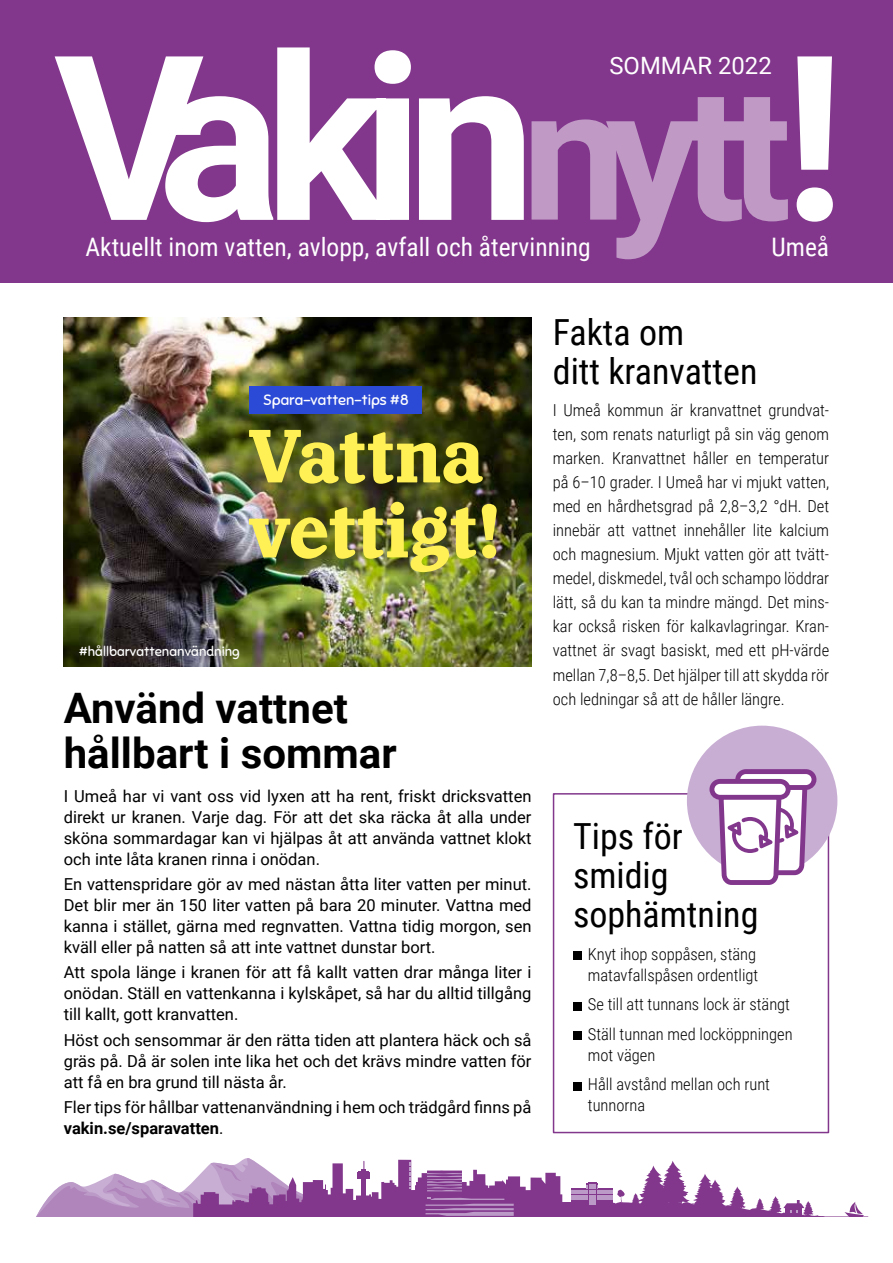
<style>
.page{position:relative;width:893px;height:1263px;background:#fff}
.page>*{position:absolute;margin:0;border:0;box-sizing:border-box;transform-origin:0 0}
.t1{font:700 75px/75px "Capitaine";letter-spacing:-.005em;color:#fff155}
.t2{font:700 42px/45px "Roboto";color:#000}
.t3{font:36px/39px "Roboto Condensed";color:#000}
.t4{font:25.5px "Roboto Condensed";color:#fff}
.t5{font:23.85px "Roboto";color:#fff}
.t6{font:16.5px/21px "Roboto";color:#000;text-align:justify}
.t7{font:300 16.5px/24px "Roboto Condensed";color:#000}
.t8{font:15px "Sniglet";color:#fff}
.t9{font:13.5px "Sniglet";color:#fff}
.s1{font-weight:700}
</style>
<div class="page">
<div style="left:553px;top:793px;width:276px;height:340px;background:#fff;border:2px solid #82368c"></div>
<div style="left:687px;top:726px;width:150px;height:150px;background:#c9aed4;border-radius:50%"></div>
<svg style="left:709px;top:769px;width:107px;height:116px"></svg>
<div style="left:0;top:0;width:893px;height:283px;background:#82368c"></div>
<svg style="left:55px;top:47px;width:778px;height:175px"></svg>
<div style="left:573px;top:951px;width:8px;height:9px;background:#000"></div>
<div style="left:573px;top:1002px;width:8px;height:8px;background:#000"></div>
<div style="left:573px;top:1031px;width:8px;height:9px;background:#000"></div>
<div style="left:573px;top:1082px;width:8px;height:8px;background:#000"></div>
<svg style="left:531px;top:97px;width:257px;height:162px"></svg>
<svg style="left:36px;top:1158px;width:789px;height:59px"></svg>
<svg style="left:844px;top:1202px;width:20px;height:15px"></svg>
<img style="left:64px;top:318px;width:467px;height:349px">
<div style="left:250px;top:386px;width:172px;height:27px;background:#2b4ad6"></div>
<h3 class="t5" style="left:609px;top:48px;width:164px">SOMMAR 2022</h3>
<h3 class="t4" style="left:86px;top:229px;width:507px">Aktuellt inom vatten, avlopp, avfall och återvinning</h3>
<h3 class="t4" style="left:771px;top:229px;width:59px">Umeå</h3>
<p class="t8" style="left:263px;top:391px;width:147px">Spara-vatten-tips #8</p>
<h1 class="t1" style="left:247px;top:420px;width:255px">Vattna vettigt!</h1>
<p class="t9" style="left:79px;top:643px;width:163px">#hållbarvattenanvändning</p>
<h2 class="t2" style="left:64px;top:684px;width:334px">Använd vattnet hållbart i sommar</h2>
<p class="t6" style="left:64px;top:785px;width:469px">I Umeå har vi vant oss vid lyxen att ha rent, friskt dricksvatten direkt ur kranen. Varje dag. För att det ska räcka åt alla under sköna sommardagar kan vi hjälpas åt att använda vattnet klokt och inte låta kranen rinna i onödan.</p>
<p class="t6" style="left:64px;top:873px;width:469px">En vattenspridare gör av med nästan åtta liter vatten per minut.<br>Det blir mer än 150 liter vatten på bara 20 minuter. Vattna med kanna i stället, gärna med regnvatten. Vattna tidig morgon, sen kväll eller på natten så att inte vattnet dunstar bort.</p>
<p class="t6" style="left:64px;top:961px;width:469px">Att spola länge i kranen för att få kallt vatten drar många liter i onödan. Ställ en vattenkanna i kylskåpet, så har du alltid tillgång till kallt, gott kranvatten.</p>
<p class="t6" style="left:64px;top:1028px;width:469px">Höst och sensommar är den rätta tiden att plantera häck och så gräs på. Då är solen inte lika het och det krävs mindre vatten för att få en bra grund till nästa år.</p>
<p class="t6" style="left:64px;top:1096px;width:469px">Fler tips för hållbar vattenanvändning i hem och trädgård finns på <span class="s1">vakin.se/sparavatten</span>.</p>
<h3 class="t3" style="left:553px;top:311px;width:206px">Fakta om<br>ditt kranvatten</h3>
<p class="t7" style="left:553px;top:398px;width:278px;text-align:justify">I Umeå kommun är kranvattnet grundvat&shy;ten, som renats naturligt på sin väg genom marken. Kranvattnet håller en temperatur på 6–10 grader. I Umeå har vi mjukt vatten, med en hårdhetsgrad på 2,8–3,2 °dH. Det innebär att vattnet innehåller lite kalcium och magnesium. Mjukt vatten gör att tvätt&shy;medel, diskmedel, tvål och schampo löddrar lätt, så du kan ta mindre mängd. Det mins&shy;kar också risken för kalkavlagringar. Kran&shy;vattnet är svagt basiskt, med ett pH-värde mellan 7,8–8,5. Det hjälper till att skydda rör och ledningar så att de håller längre.</p>
<h3 class="t3" style="left:573px;top:816px;width:187px">Tips för smidig sophämtning</h3>
<p class="t7" style="left:588px;top:943px;width:172px;line-height:21px">Knyt ihop soppåsen, stäng matavfallspåsen ordentligt</p>
<p class="t7" style="left:588px;top:989px;width:206px;line-height:29.5px">Se till att tunnans lock är stängt<br>Ställ tunnan med locköppningen</p>
<p class="t7" style="left:588px;top:1039px;width:184px;line-height:29.5px">mot vägen<br>Håll avstånd mellan och runt</p>
<p class="t7" style="left:588px;top:1093px;width:59px">tunnorna</p>
</div>
